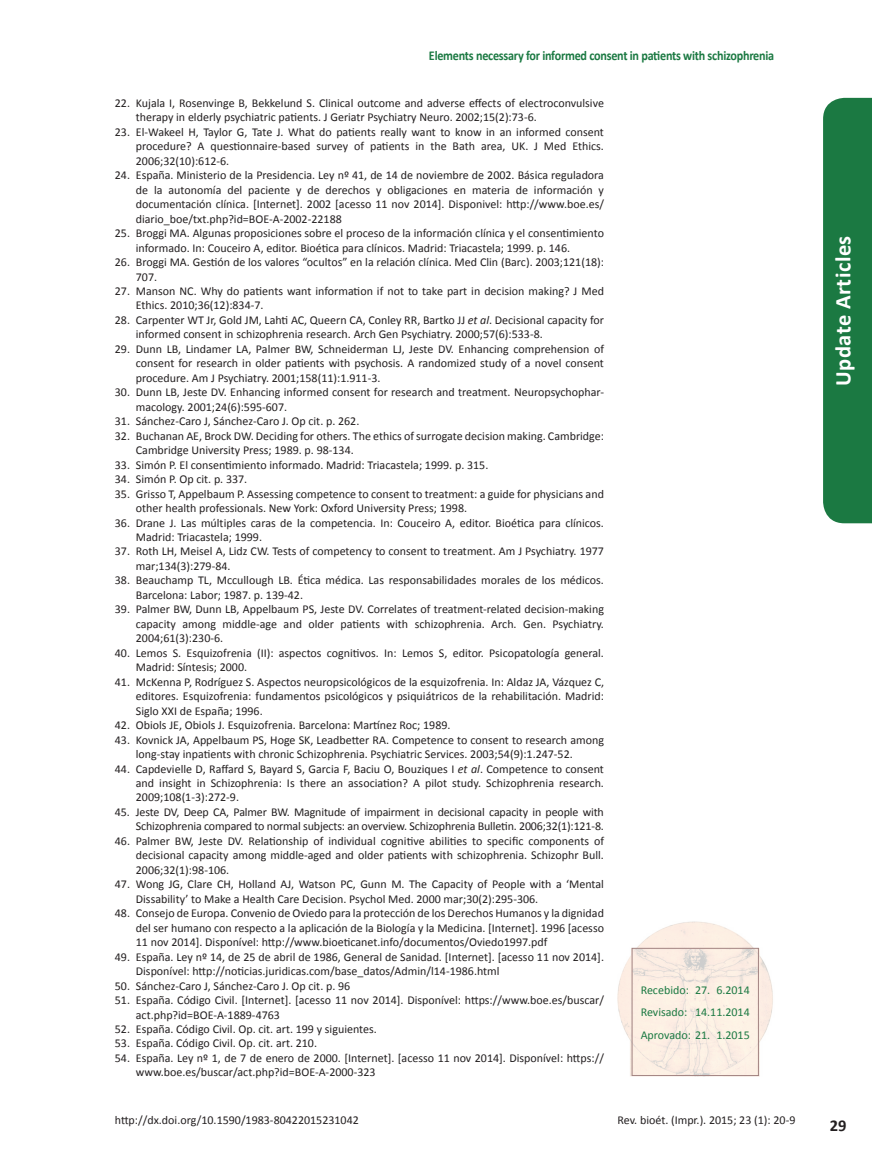
<style>
.page{position:relative;width:872px;height:1170px;background:#fff}
.page>*{position:absolute;margin:0;border:0;box-sizing:border-box;transform-origin:0 0}
.t1{font:700 22.5px "Calibri";letter-spacing:.02em;color:#fff}
.t2{font:700 16.5px "Calibri";color:#231f20}
.t3{font:700 13.5px "Calibri";letter-spacing:-.02em;color:#1b7942;scale:.9 1}
.Referencias{font:12px/14.4px "Calibri";color:#231f20}
.t4{font:12px "Calibri";color:#1b7942}
.s1{font-style:italic}
</style>
<div class="page">
<img style="left:617px;top:921px;width:156px;height:155px">
<div style="left:632px;top:948px;width:126px;height:127px;border:1px solid #a38482"></div>
<div style="left:823px;top:98px;width:49px;height:425px;background:#1b7942"></div>
<p class="t3" style="left:429px;top:47px;width:385px">Elements necessary for informed consent in patients with schizophrenia</p>
<p class="Referencias" style="left:136px;top:96px;width:469px;text-indent:-21px">22. Kujala I, Rosenvinge B, Bekkelund S. Clinical outcome and adverse effects of electroconvulsive therapy in elderly psychiatric patients. J Geriatr Psychiatry Neuro. 2002;15(2):73-6.</p>
<p class="Referencias" style="left:136px;top:125px;width:469px;text-align:justify;text-indent:-21px">23. El-Wakeel H, Taylor G, Tate J. What do patients really want to know in an informed consent procedure? A questionnaire-based survey of patients in the Bath area, UK. J Med Ethics.<br>2006;32(10):612-6.</p>
<p class="Referencias" style="left:136px;top:168px;width:469px;text-align:justify;text-indent:-21px">24. España. Ministerio de la Presidencia. Ley nº 41, de 14 de noviembre de 2002. Básica reguladora de la autonomía del paciente y de derechos y obligaciones en materia de información y documentación clínica. [Internet]. 2002 [acesso 11 nov 2014]. Disponivel: http://www.boe.es/ diario_boe/txt.php?id=BOE-A-2002-22188</p>
<p class="Referencias" style="left:136px;top:226px;width:469px;text-indent:-21px">25. Broggi MA. Algunas proposiciones sobre el proceso de la información clínica y el consentimiento informado. In: Couceiro A, editor. Bioética para clínicos. Madrid: Triacastela; 1999. p. 146.</p>
<p class="Referencias" style="left:136px;top:255px;width:469px;text-indent:-21px">26. Broggi MA. Gestión de los valores “ocultos” en la relación clínica. Med Clin (Barc). 2003;121(18):<br>707.</p>
<p class="Referencias" style="left:136px;top:284px;width:469px;text-indent:-21px">27. Manson NC. Why do patients want information if not to take part in decision making? J Med<br>Ethics. 2010;36(12):834-7.</p>
<p class="Referencias" style="left:136px;top:313px;width:469px;text-indent:-21px">28. Carpenter WT Jr, Gold JM, Lahti AC, Queern CA, Conley RR, Bartko JJ <span class="s1">et al</span>. Decisional capacity for informed consent in schizophrenia research. Arch Gen Psychiatry. 2000;57(6):533-8.</p>
<p class="Referencias" style="left:136px;top:342px;width:469px;text-align:justify;text-indent:-21px">29. Dunn LB, Lindamer LA, Palmer BW, Schneiderman LJ, Jeste DV. Enhancing comprehension of consent for research in older patients with psychosis. A randomized study of a novel consent procedure. Am J Psychiatry. 2001;158(11):1.911-3.</p>
<p class="Referencias" style="left:136px;top:385px;width:469px;text-indent:-21px">30. Dunn LB, Jeste DV. Enhancing informed consent for research and treatment. Neuropsychophar&shy;macology. 2001;24(6):595-607.</p>
<p class="Referencias" style="left:115px;top:414px;width:246px">31. Sánchez-Caro J, Sánchez-Caro J. Op cit. p. 262.</p>
<p class="Referencias" style="left:136px;top:428px;width:469px;text-indent:-21px">32. Buchanan AE, Brock DW. Deciding for others. The ethics of surrogate decision making. Cambridge:<br>Cambridge University Press; 1989. p. 98-134.</p>
<p class="Referencias" style="left:115px;top:457px;width:375px">33. Simón P. El consentimiento informado. Madrid: Triacastela; 1999. p. 315.</p>
<p class="Referencias" style="left:115px;top:472px;width:134px">34. Simón P. Op cit. p. 337.</p>
<p class="Referencias" style="left:136px;top:486px;width:469px;text-indent:-21px">35. Grisso T, Appelbaum P. Assessing competence to consent to treatment: a guide for physicians and other health professionals. New York: Oxford University Press; 1998.</p>
<p class="Referencias" style="left:136px;top:515px;width:469px;text-indent:-21px">36. Drane J. Las múltiples caras de la competencia. In: Couceiro A, editor. Bioética para clínicos.<br>Madrid: Triacastela; 1999.</p>
<p class="Referencias" style="left:136px;top:544px;width:469px;text-indent:-21px">37. Roth LH, Meisel A, Lidz CW. Tests of competency to consent to treatment. Am J Psychiatry. 1977 mar;134(3):279-84.</p>
<p class="Referencias" style="left:136px;top:573px;width:469px;text-indent:-21px">38. Beauchamp TL, Mccullough LB. Ética médica. Las responsabilidades morales de los médicos.<br>Barcelona: Labor; 1987. p. 139-42.</p>
<p class="Referencias" style="left:136px;top:602px;width:469px;text-align:justify;text-indent:-21px">39. Palmer BW, Dunn LB, Appelbaum PS, Jeste DV. Correlates of treatment-related decision-making capacity among middle-age and older patients with schizophrenia. Arch. Gen. Psychiatry.<br>2004;61(3):230-6.</p>
<p class="Referencias" style="left:136px;top:645px;width:469px;text-indent:-21px">40. Lemos S. Esquizofrenia (II): aspectos cognitivos. In: Lemos S, editor. Psicopatología general.<br>Madrid: Síntesis; 2000.</p>
<p class="Referencias" style="left:136px;top:674px;width:469px;text-align:justify;text-indent:-21px">41. McKenna P, Rodríguez S. Aspectos neuropsicológicos de la esquizofrenia. In: Aldaz JA, Vázquez C, editores. Esquizofrenia: fundamentos psicológicos y psiquiátricos de la rehabilitación. Madrid:<br>Siglo XXI de España; 1996.</p>
<p class="Referencias" style="left:115px;top:718px;width:337px">42. Obiols JE, Obiols J. Esquizofrenia. Barcelona: Martínez Roc; 1989.</p>
<p class="Referencias" style="left:136px;top:732px;width:469px;text-indent:-21px">43. Kovnick JA, Appelbaum PS, Hoge SK, Leadbetter RA. Competence to consent to research among long-stay inpatients with chronic Schizophrenia. Psychiatric Services. 2003;54(9):1.247-52.</p>
<p class="Referencias" style="left:136px;top:761px;width:469px;text-align:justify;text-indent:-21px">44. Capdevielle D, Raffard S, Bayard S, Garcia F, Baciu O, Bouziques I <span class="s1">et al</span>. Competence to consent and insight in Schizophrenia: Is there an association? A pilot study. Schizophrenia research.<br>2009;108(1-3):272-9.</p>
<p class="Referencias" style="left:115px;top:804px;width:490px;text-align:right">45. Jeste DV, Deep CA, Palmer BW. Magnitude of impairment in decisional capacity in people with<br>Schizophrenia compared to normal subjects: an overview. Schizophrenia Bulletin. 2006;32(1):121-8.</p>
<p class="Referencias" style="left:136px;top:833px;width:469px;text-align:justify;text-indent:-21px">46. Palmer BW, Jeste DV. Relationship of individual cognitive abilities to specific components of decisional capacity among middle-aged and older patients with schizophrenia. Schizophr Bull.<br>2006;32(1):98-106.</p>
<p class="Referencias" style="left:136px;top:877px;width:469px;text-indent:-21px">47. Wong JG, Clare CH, Holland AJ, Watson PC, Gunn M. The Capacity of People with a ‘Mental<br>Dissability’ to Make a Health Care Decision. Psychol Med. 2000 mar;30(2):295-306.</p>
<p class="Referencias" style="left:136px;top:906px;width:469px;text-align:justify;text-indent:-21px">48. Consejo de Europa. Convenio de Oviedo para la protección de los Derechos Humanos y la dignidad del ser humano con respecto a la aplicación de la Biología y la Medicina. [Internet]. 1996 [acesso 11 nov 2014]. Disponível: http://www.bioeticanet.info/documentos/Oviedo1997.pdf</p>
<p class="Referencias" style="left:136px;top:949px;width:469px;text-indent:-21px">49. España. Ley nº 14, de 25 de abril de 1986, General de Sanidad. [Internet]. [acesso 11 nov 2014].<br>Disponível: http://noticias.juridicas.com/base_datos/Admin/l14-1986.html</p>
<p class="Referencias" style="left:115px;top:978px;width:237px">50. Sánchez-Caro J, Sánchez-Caro J. Op cit. p. 96</p>
<p class="Referencias" style="left:136px;top:992px;width:469px;text-indent:-21px">51. España. Código Civil. [Internet]. [acesso 11 nov 2014]. Disponível: https://www.boe.es/buscar/ act.php?id=BOE-A-1889-4763</p>
<p class="Referencias" style="left:115px;top:1021px;width:263px">52. España. Código Civil. Op. cit. art. 199 y siguientes.</p>
<p class="Referencias" style="left:115px;top:1036px;width:204px">53. España. Código Civil. Op. cit. art. 210.</p>
<p class="Referencias" style="left:136px;top:1050px;width:469px;text-indent:-21px">54. España. Ley nº 1, de 7 de enero de 2000. [Internet]. [acesso 11 nov 2014]. Disponível: https:// www.boe.es/buscar/act.php?id=BOE-A-2000-323</p>
<p class="t4" style="left:640px;top:981px;width:111px">Recebido: 27. 6.2014</p>
<p class="t4" style="left:640px;top:1004px;width:111px">Revisado: 14.11.2014</p>
<p class="t4" style="left:640px;top:1027px;width:111px">Aprovado: 21. 1.2015</p>
<p class="Referencias" style="left:115px;top:1113px;width:245px">http://dx.doi.org/10.1590/1983-80422015231042</p>
<p class="Referencias" style="left:617px;top:1113px;width:179px">Rev. bioét. (Impr.). 2015; 23 (1): 20-9</p>
<h1 class="t1" style="left:828px;top:386px;width:152px;rotate:-90deg">Update Articles</h1>
<h2 class="t2" style="left:829px;top:1115px;width:18px">29</h2>
</div>
